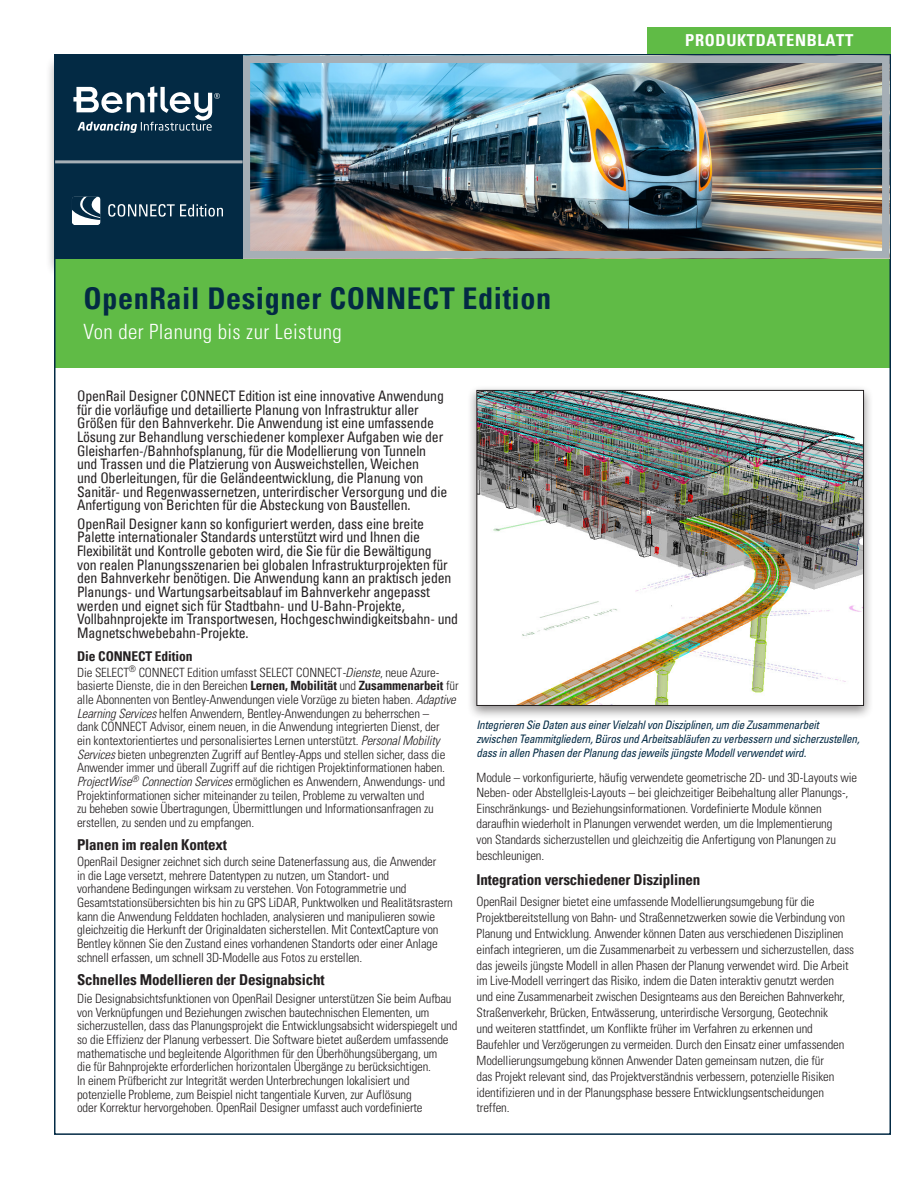
<style>
.page{position:relative;width:918px;height:1188px;background:#fff}
.page>*{position:absolute;margin:0;border:0;box-sizing:border-box;transform-origin:0 0}
.S__Title{font:700 condensed 30px "Univers";letter-spacing:.02em;color:#032a44}
.S__Sub-title{font:300 condensed 21px "Univers";letter-spacing:.02em;color:#fff}
.t1{font:700 condensed 16.5px "Univers";letter-spacing:.04em;color:#fff}
.S__Body_Sub-Heads{font:700 condensed 15px "Univers";letter-spacing:-.01em;color:#231f20}
.P__Intro_Copy{font:condensed 14.55px/13.6px "Univers 57";letter-spacing:-.01em;color:#231f20;scale:.95 1}
.Body_Sub-Heads{font:700 condensed 13.5px "Univers";letter-spacing:-.01em;color:#231f20}
.S__Body_copy{font:300 condensed 12.75px/15.9px "Univers";letter-spacing:-.01em;color:#231f20}
.Body_copy{font:300 condensed 12.75px/13.6px "Univers";letter-spacing:-.01em;color:#231f20}
.S__Image_captions{font:italic condensed 11.7px/14.1px "Univers";letter-spacing:-.02em;color:#032a44;scale:.95 1}
.s1{font-style:italic}
.s2{font-weight:700}
</style>
<div class="page">
<div style="left:45px;top:54px;width:208px;height:224px;background:#231f20;opacity:.45"></div>
<div style="left:648px;top:27px;width:243px;height:27px;background:#60bb46"></div>
<div style="left:55px;top:258px;width:836px;height:110px;background:#60bb46"></div>
<img style="left:252px;top:65px;width:629px;height:184px">
<div style="left:243px;top:56px;width:647px;height:202px;border:8px solid #a6afb6"></div>
<div style="left:467px;top:385px;width:407px;height:335px;background:#231f20;opacity:.5"></div>
<img style="left:476px;top:390px;width:388px;height:316px">
<div style="left:55px;top:55px;width:188px;height:105px;background:#032a44"></div>
<div style="left:55px;top:161px;width:188px;height:97px;background:#032a44"></div>
<hr style="left:55px;top:160px;width:188px;height:3px;background:#a6afb6">
<svg style="left:108px;top:204px;width:115px;height:13px"></svg>
<svg style="left:72px;top:196px;width:29px;height:29px"></svg>
<svg style="left:72px;top:86px;width:154px;height:78px"></svg>
<p class="S__Title" style="left:84px;top:280px;width:469px">OpenRail Designer CONNECT Edition</p>
<p class="S__Sub-title" style="left:84px;top:319px;width:260px">Von der Planung bis zur Leistung</p>
<p class="t1" style="left:685px;top:30px;width:170px">PRODUKTDATENBLATT</p>
<p class="P__Intro_Copy" style="left:77px;top:389px;width:391px">OpenRail Designer CONNECT Edition ist eine innovative Anwendung für die vorläufige und detaillierte Planung von Infrastruktur aller Größen für den Bahnverkehr. Die Anwendung ist eine umfassende Lösung zur Behandlung verschiedener komplexer Aufgaben wie der Gleisharfen-/Bahnhofsplanung, für die Modellierung von Tunneln und Trassen und die Platzierung von Ausweichstellen, Weichen<br>und Oberleitungen, für die Geländeentwicklung, die Planung von Sanitär- und Regenwassernetzen, unterirdischer Versorgung und die Anfertigung von Berichten für die Absteckung von Baustellen.</p>
<p class="P__Intro_Copy" style="left:77px;top:516px;width:403px">OpenRail Designer kann so konfiguriert werden, dass eine breite Palette internationaler Standards unterstützt wird und Ihnen die Flexibilität und Kontrolle geboten wird, die Sie für die Bewältigung<br>von realen Planungsszenarien bei globalen Infrastrukturprojekten für den Bahnverkehr benötigen. Die Anwendung kann an praktisch jeden Planungs- und Wartungsarbeitsablauf im Bahnverkehr angepasst werden und eignet sich für Stadtbahn- und U-Bahn-Projekte, Vollbahnprojekte im Transportwesen, Hochgeschwindigkeitsbahn- und Magnetschwebebahn-Projekte.</p>
<p class="Body_Sub-Heads" style="left:77px;top:648px;width:117px">Die CONNECT Edition</p>
<p class="Body_copy" style="left:77px;top:665px;width:383px">Die SELECT<sup>®</sup> CONNECT Edition umfasst SELECT CONNECT<span class="s1">-Dienste</span>, neue Azure&shy;basierte Dienste, die in den Bereichen <span class="s2">Lernen, Mobilität</span> und <span class="s2">Zusammenarbeit</span> für alle Abonnenten von Bentley-Anwendungen viele Vorzüge zu bieten haben. <span class="s1">Adaptive Learning Services</span> helfen Anwendern, Bentley-Anwendungen zu beherrschen –<br>dank CONNECT Advisor, einem neuen, in die Anwendung integrierten Dienst, der<br>ein kontextorientiertes und personalisiertes Lernen unterstützt. <span class="s1">Personal Mobility Services</span> bieten unbegrenzten Zugriff auf Bentley-Apps und stellen sicher, dass die Anwender immer und überall Zugriff auf die richtigen Projektinformationen haben.<br><span class="s1">ProjectWise</span><sup>®</sup> <span class="s1">Connection Services</span> ermöglichen es Anwendern, Anwendungs- und Projektinformationen sicher miteinander zu teilen, Probleme zu verwalten und<br>zu beheben sowie Übertragungen, Übermittlungen und Informationsanfragen zu erstellen, zu senden und zu empfangen.</p>
<p class="S__Body_Sub-Heads" style="left:77px;top:836px;width:151px">Planen im realen Kontext</p>
<p class="S__Body_copy" style="left:77px;top:855px;width:377px;line-height:13.6px">OpenRail Designer zeichnet sich durch seine Datenerfassung aus, die Anwender<br>in die Lage versetzt, mehrere Datentypen zu nutzen, um Standort- und<br>vorhandene Bedingungen wirksam zu verstehen. Von Fotogrammetrie und Gesamtstationsübersichten bis hin zu GPS LiDAR, Punktwolken und Realitätsrastern kann die Anwendung Felddaten hochladen, analysieren und manipulieren sowie gleichzeitig die Herkunft der Originaldaten sicherstellen. Mit ContextCapture von Bentley können Sie den Zustand eines vorhandenen Standorts oder einer Anlage schnell erfassen, um schnell 3D-Modelle aus Fotos zu erstellen.</p>
<p class="S__Body_Sub-Heads" style="left:77px;top:970px;width:249px">Schnelles Modellieren der Designabsicht</p>
<p class="S__Body_copy" style="left:77px;top:992px;width:382px;line-height:13.6px">Die Designabsichtsfunktionen von OpenRail Designer unterstützen Sie beim Aufbau von Verknüpfungen und Beziehungen zwischen bautechnischen Elementen, um sicherzustellen, dass das Planungsprojekt die Entwicklungsabsicht widerspiegelt und so die Effizienz der Planung verbessert. Die Software bietet außerdem umfassende mathematische und begleitende Algorithmen für den Überhöhungsübergang, um<br>die für Bahnprojekte erforderlichen horizontalen Übergänge zu berücksichtigen.<br>In einem Prüfbericht zur Integrität werden Unterbrechungen lokalisiert und potenzielle Probleme, zum Beispiel nicht tangentiale Kurven, zur Auflösung<br>oder Korrektur hervorgehoben. OpenRail Designer umfasst auch vordefinierte</p>
<p class="S__Image_captions" style="left:476px;top:718px;width:405px">Integrieren Sie Daten aus einer Vielzahl von Disziplinen, um die Zusammenarbeit zwischen Teammitgliedern, Büros und Arbeitsabläufen zu verbessern und sicherzustellen, dass in allen Phasen der Planung das jeweils jüngste Modell verwendet wird.</p>
<p class="S__Body_copy" style="left:477px;top:771px;width:382px;line-height:14.4px">Module – vorkonfigurierte, häufig verwendete geometrische 2D- und 3D-Layouts wie<br>Neben- oder Abstellgleis-Layouts – bei gleichzeitiger Beibehaltung aller Planungs-,</p>
<p class="S__Body_copy" style="left:477px;top:800px;width:361px">Einschränkungs- und Beziehungsinformationen. Vordefinierte Module können daraufhin wiederholt in Planungen verwendet werden, um die Implementierung von Standards sicherzustellen und gleichzeitig die Anfertigung von Planungen zu beschleunigen.</p>
<p class="S__Body_Sub-Heads" style="left:477px;top:871px;width:225px">Integration verschiedener Disziplinen</p>
<p class="S__Body_copy" style="left:477px;top:894px;width:379px">OpenRail Designer bietet eine umfassende Modellierungsumgebung für die Projektbereitstellung von Bahn- und Straßennetzwerken sowie die Verbindung von Planung und Entwicklung. Anwender können Daten aus verschiedenen Disziplinen einfach integrieren, um die Zusammenarbeit zu verbessern und sicherzustellen, dass das jeweils jüngste Modell in allen Phasen der Planung verwendet wird. Die Arbeit im Live-Modell verringert das Risiko, indem die Daten interaktiv genutzt werden<br>und eine Zusammenarbeit zwischen Designteams aus den Bereichen Bahnverkehr, Straßenverkehr, Brücken, Entwässerung, unterirdische Versorgung, Geotechnik<br>und weiteren stattfindet, um Konflikte früher im Verfahren zu erkennen und Baufehler und Verzögerungen zu vermeiden. Durch den Einsatz einer umfassenden Modellierungsumgebung können Anwender Daten gemeinsam nutzen, die für<br>das Projekt relevant sind, das Projektverständnis verbessern, potenzielle Risiken identifizieren und in der Planungsphase bessere Entwicklungsentscheidungen treffen.</p>
</div>
